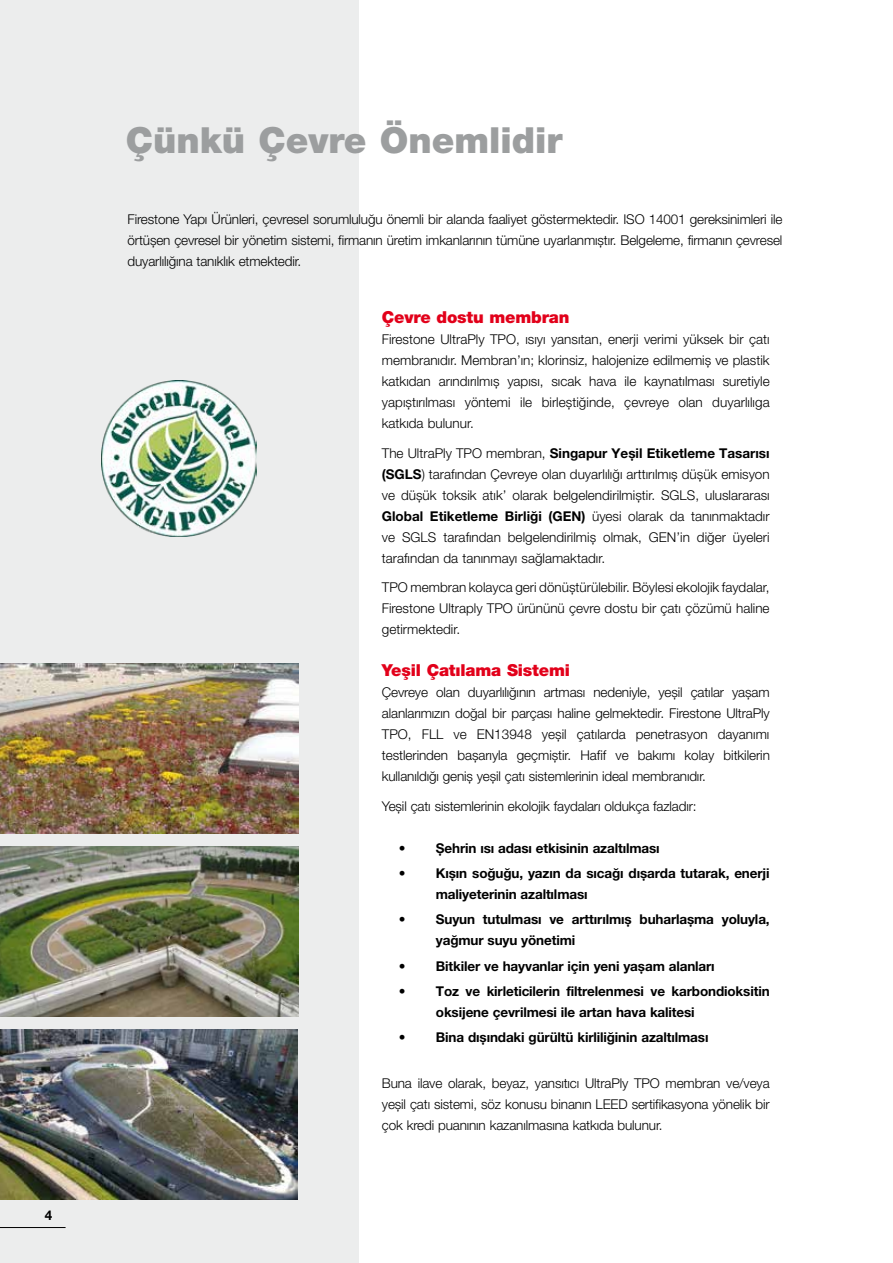
<style>
.page{position:relative;width:893px;height:1263px;background:#fff}
.page>*{position:absolute;margin:0;border:0;box-sizing:border-box;transform-origin:0 0}
.t1{font:900 36px "Helvetica Neue LT Pro";color:#9c9e9f}
.t2{font:900 16.5px "Helvetica Neue LT Pro";letter-spacing:-.01em;color:#e2001a}
.t3{font:300 13.5px/21px "Helvetica Neue LT Pro";letter-spacing:-.01em;color:#000;text-align:justify}
.t4{font:700 13.5px/21px "Helvetica Neue LT Pro";letter-spacing:-.01em;color:#000}
.s1{font-weight:700}
</style>
<div class="page">
<div style="left:0;top:0;width:358px;height:1263px;background:#eceded"></div>
<hr style="left:892px;top:0;width:1px;height:1263px;background:#eceded">
<img style="left:0;top:846px;width:298px;height:170px">
<img style="left:0;top:663px;width:298px;height:170px">
<img style="left:0;top:1029px;width:298px;height:170px">
<hr style="left:0;top:1227px;width:66px;height:1px;background:#000">
<img style="left:102px;top:381px;width:155px;height:155px">
<p class="t4" style="left:45px;top:1205px;width:9px">4</p>
<h1 class="t1" style="left:126px;top:119px;width:438px">Çünkü Çevre Önemlidir</h1>
<p class="t3" style="left:128px;top:208px;width:656px">Firestone Yapı Ürünleri, çevresel sorumluluğu önemli bir alanda faaliyet göstermektedir. ISO 14001 gereksinimleri ile örtüşen çevresel bir yönetim sistemi, firmanın üretim imkanlarının tümüne uyarlanmıştır. Belgeleme, firmanın çevresel duyarlılığına tanıklık etmektedir.</p>
<p class="t2" style="left:382px;top:308px;width:189px">Çevre dostu membran</p>
<p class="t3" style="left:382px;top:329px;width:389px">Firestone UltraPly TPO, ısıyı yansıtan, enerji verimi yüksek bir çatı membranıdır. Membran’ın; klorinsiz, halojenize edilmemiş ve plastik katkıdan arındırılmış yapısı, sıcak hava ile kaynatılması suretiyle yapıştırılması yöntemi ile birleştiğinde, çevreye olan duyarlılıga katkıda bulunur.</p>
<p class="t3" style="left:382px;top:442px;width:389px">The UltraPly TPO membran, <span class="s1">Singapur Yeşil Etiketleme Tasarısı (SGLS</span>) tarafından Çevreye olan duyarlılığı arttırılmış düşük emisyon ve düşük toksik atık’ olarak belgelendirilmiştir. SGLS, uluslararası <span class="s1">Global Etiketleme Birliği (GEN)</span> üyesi olarak da tanınmaktadır ve SGLS tarafından belgelendirilmiş olmak, GEN’in diğer üyeleri tarafından da tanınmayı sağlamaktadır.</p>
<p class="t3" style="left:382px;top:577px;width:389px">TPO membran kolayca geri dönüştürülebilir. Böylesi ekolojik faydalar, Firestone Ultraply TPO ürününü çevre dostu bir çatı çözümü haline getirmektedir.</p>
<p class="t2" style="left:382px;top:661px;width:190px">Yeşil Çatılama Sistemi</p>
<p class="t3" style="left:382px;top:682px;width:390px">Çevreye olan duyarlılığının artması nedeniyle, yeşil çatılar yaşam alanlarımızın doğal bir parçası haline gelmektedir. Firestone UltraPly TPO, FLL ve EN13948 yeşil çatılarda penetrasyon dayanımı testlerinden başarıyla geçmiştir. Hafif ve bakımı kolay bitkilerin kullanıldığı geniş yeşil çatı sistemlerinin ideal membranıdır.</p>
<p class="t3" style="left:382px;top:795px;width:316px">Yeşil çatı sistemlerinin ekolojik faydaları oldukça fazladır:</p>
<p class="t4" style="left:399px;top:837px;width:262px">• Şehrin ısı adası etkisinin azaltılması</p>
<p class="t4" style="left:436px;top:862px;width:335px;text-indent:-37px">• Kışın soğuğu, yazın da sıcağı dışarda tutarak, enerji maliyeterinin azaltılması</p>
<p class="t4" style="left:436px;top:909px;width:335px;text-indent:-37px">• Suyun tutulması ve arttırılmış buharlaşma yoluyla, yağmur suyu yönetimi</p>
<p class="t4" style="left:399px;top:955px;width:317px">• Bitkiler ve hayvanlar için yeni yaşam alanları</p>
<p class="t4" style="left:436px;top:980px;width:335px;text-indent:-37px">• Toz ve kirleticilerin filtrelenmesi ve karbondioksitin oksijene çevrilmesi ile artan hava kalitesi</p>
<p class="t4" style="left:399px;top:1026px;width:311px">• Bina dışındaki gürültü kirliliğinin azaltılması</p>
<p class="t3" style="left:382px;top:1073px;width:389px">Buna ilave olarak, beyaz, yansıtıcı UltraPly TPO membran ve/veya yeşil çatı sistemi, söz konusu binanın LEED sertifikasyona yönelik bir çok kredi puanının kazanılmasına katkıda bulunur.</p>
</div>
